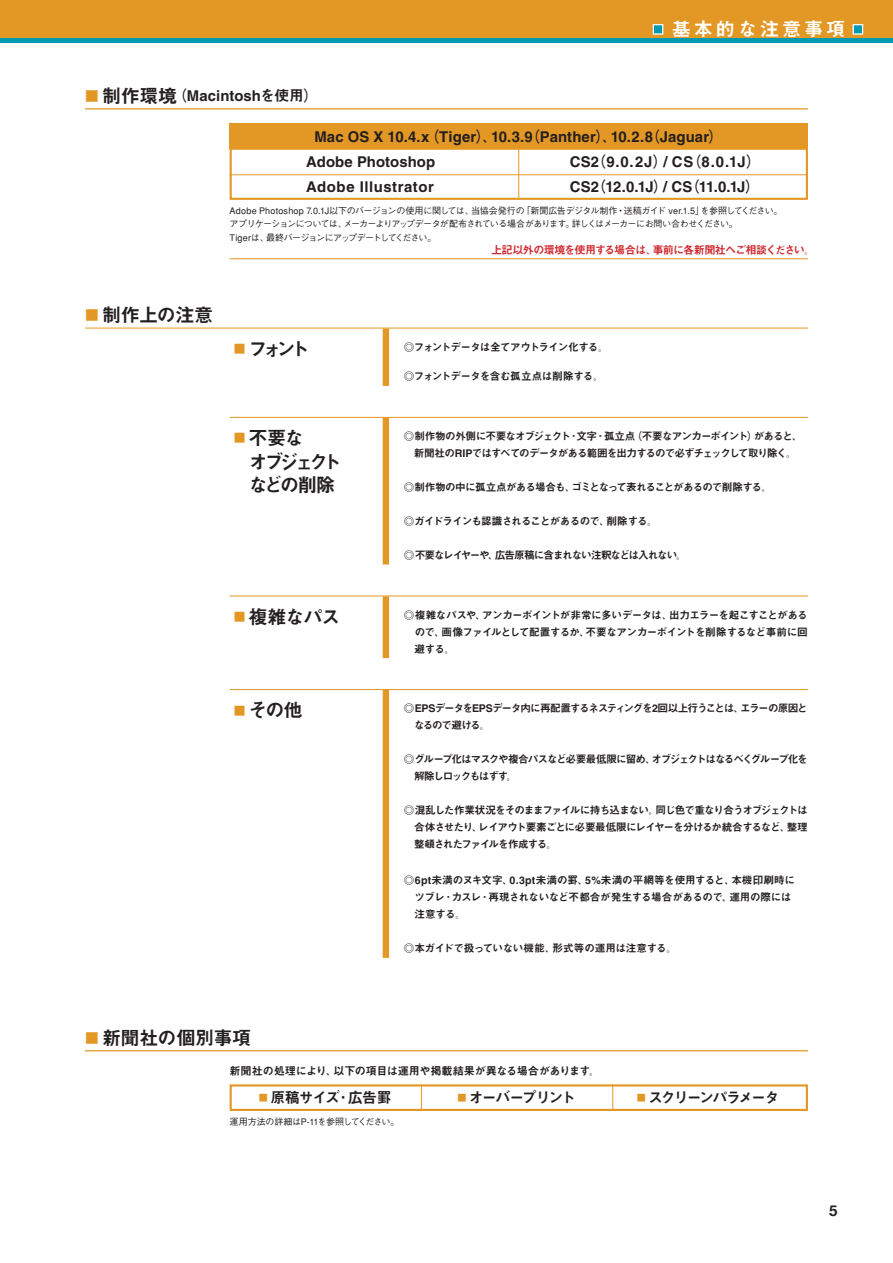
<style>
.page{position:relative;width:893px;height:1263px;background:#fff}
.page>*{position:absolute;margin:0;border:0;box-sizing:border-box;transform-origin:0 0}
.t1{font:19.2px "Midashi Go MB31";letter-spacing:-.06em;color:#231f20}
.t2{font:19.2px/23.4px "Midashi Go MB31";letter-spacing:-.175em;color:#231f20}
.t3{font:19.2px "Midashi Go MB31";letter-spacing:-.02em;color:#231f20}
.t4{font:19.2px "Midashi Go MB31";letter-spacing:.15em;color:#fff}
.t5{font:14.85px/24.9px "Midashi Go MB31";letter-spacing:.005em;color:#231f20}
.t6{font:14.85px/24.9px "Midashi Go MB31";letter-spacing:.025em;color:#231f20}
.t7{font:14.85px "Midashi Go MB31";letter-spacing:-.135em;color:#231f20}
.t8{font:14.85px "Midashi Go MB31";letter-spacing:-.05em;color:#231f20}
.t9{font:14.85px "Midashi Go MB31";letter-spacing:-.12em;color:#231f20}
.t10{font:700 14.85px "Helvetica Neue";color:#231f20}
.t11{font:11.1px "Midashi Go MB31";letter-spacing:-.03em;color:#231f20}
.t12{font:11.1px "Midashi Go MB31";letter-spacing:-.07em;color:#d0292f}
.t13{font:10.65px/17px "Midashi Go MB31";letter-spacing:-.075em;color:#231f20;text-align:justify}
.t14{font:10.65px/17px "Midashi Go MB31";letter-spacing:-.025em;color:#231f20}
.t15{font:10.65px/17px "Midashi Go MB31";letter-spacing:-.12em;color:#231f20}
.t16{font:10.65px/17px "Midashi Go MB31";letter-spacing:-.11em;color:#231f20}
.t17{font:10.65px "Midashi Go MB31";letter-spacing:-.105em;color:#231f20}
.t18{font:10.65px "Midashi Go MB31";letter-spacing:-.035em;color:#231f20}
.t19{font:10.65px "Midashi Go MB31";letter-spacing:-.055em;color:#231f20}
.t20{font:500 9px/13.4px "Gothic BBB";letter-spacing:-.065em;color:#231f20}
.t21{font:500 9px "Gothic BBB";letter-spacing:-.045em;color:#231f20}
.s1{font-size:13.35px;color:#e39724}
.s2{font-size:19.2px}
</style>
<div class="page">
<div style="left:230px;top:123px;width:578px;height:77px;border:2px solid #e39724"></div>
<div style="left:230px;top:123px;width:578px;height:26px;background:#e39724"></div>
<div style="left:383px;top:690px;width:6px;height:268px;background:#e39724"></div>
<div style="left:383px;top:596px;width:6px;height:62px;background:#e39724"></div>
<div style="left:383px;top:328px;width:6px;height:58px;background:#e39724"></div>
<hr style="left:85px;top:328px;width:723px;height:1px;background:#e39724">
<div style="left:383px;top:418px;width:6px;height:146px;background:#e39724"></div>
<hr style="left:230px;top:417px;width:578px;height:1px;background:#e39724">
<hr style="left:230px;top:258px;width:578px;height:1px;background:#e39724">
<div style="left:230px;top:1084px;width:578px;height:27px;border:2px solid #e39724"></div>
<svg style="left:421px;top:1084px;width:1px;height:27px"></svg>
<svg style="left:612px;top:1084px;width:1px;height:27px"></svg>
<hr style="left:85px;top:108px;width:723px;height:1px;background:#e39724">
<hr style="left:230px;top:149px;width:578px;height:1px;background:#e39724">
<hr style="left:230px;top:174px;width:578px;height:1px;background:#e39724">
<hr style="left:518px;top:123px;width:1px;height:77px;background:#e39724">
<hr style="left:230px;top:595px;width:578px;height:1px;background:#e39724">
<hr style="left:230px;top:689px;width:578px;height:1px;background:#e39724">
<hr style="left:85px;top:1050px;width:723px;height:1px;background:#e39724">
<div style="left:0;top:0;width:893px;height:38px;background:#e39724"></div>
<div style="left:0;top:38px;width:893px;height:5px;background:#029ab3"></div>
<div style="left:653px;top:25px;width:10px;height:9px;background:#029ab3"></div>
<div style="left:653px;top:24px;width:10px;height:11px;border:1px solid #fff"></div>
<div style="left:853px;top:25px;width:10px;height:9px;background:#029ab3"></div>
<div style="left:853px;top:24px;width:10px;height:11px;border:1px solid #fff"></div>
<h2 class="t5" style="left:85px;top:84px;width:235px"><span class="s1">■</span> <span class="s2">制作環境</span>（Macintoshを使用）</h2>
<h1 class="t4" style="left:672px;top:18px;width:175px">基本的な注意事項</h1>
<h2 class="t5" style="left:314px;top:124px;width:410px">Mac OS X 10.4.x（Tiger）、10.3.9（Panther）、10.2.8（Jaguar）</h2>
<h2 class="t6" style="left:306px;top:150px;width:131px">Adobe Photoshop<br>Adobe Illustrator</h2>
<h2 class="t5" style="left:570px;top:150px;width:192px">CS2（9.0.2J）/ CS（8.0.1J）<br>CS2（12.0.1J）/ CS（11.0.1J）</h2>
<p class="t20" style="left:230px;top:204px;width:554px">Adobe Photoshop 7.0.1J以下のバージョンの使用に関しては、当協会発行の「新聞広告デジタル制作・送稿ガイド ver.1.5」を参照してください。アプリケーションについては、メーカーよりアップデータが配布されている場合があります。詳しくはメーカーにお問い合わせください。<br>Tigerは、最終バージョンにアップデートしてください。</p>
<h1 class="t1" style="left:85px;top:303px;width:130px"><span class="s1">■</span> 制作上の注意</h1>
<p class="t12" style="left:491px;top:244px;width:325px">上記以外の環境を使用する場合は、事前に各新聞社へご相談ください。</p>
<h1 class="t1" style="left:234px;top:337px;width:78px"><sup>■</sup> フォント</h1>
<p class="t13" style="left:404px;top:338px;width:206px">◎フォントデータは全てアウトライン化する。</p>
<p class="t19" style="left:404px;top:370px;width:201px">◎フォントデータを含む孤立点は削除する。</p>
<h1 class="t2" style="left:249px;top:427px;width:95px;text-indent:-15px"><sup>■</sup> 不要な<br>オブジェクトなどの削除</h1>
<p class="t13" style="left:404px;top:428px;width:400px">◎制作物の外側に不要なオブジェクト・文字・孤立点（不要なアンカーポイント）があると、　新聞社のRIPではすべてのデータがある範囲を出力するので必ずチェックして取り除く。</p>
<p class="t13" style="left:404px;top:479px;width:369px">◎制作物の中に孤立点がある場合も、ゴミとなって表れることがあるので削除する。</p>
<p class="t13" style="left:404px;top:513px;width:255px">◎ガイドラインも認識されることがあるので、削除する。</p>
<p class="t17" style="left:404px;top:549px;width:284px">◎不要なレイヤーや、広告原稿に含まれない注釈などは入れない。</p>
<h1 class="t1" style="left:234px;top:605px;width:108px"><sup>■</sup> 複雑なパス</h1>
<h1 class="t1" style="left:234px;top:699px;width:70px"><sup>■</sup> その他</h1>
<p class="t13" style="left:404px;top:606px;width:405px">◎複雑なパスや、アンカーポイントが非常に多いデータは、出力エラーを起こすことがある　ので、画像ファイルとして配置するか、不要なアンカーポイントを削除するなど事前に回　避する。</p>
<p class="t16" style="left:404px;top:700px;width:405px">◎EPSデータをEPSデータ内に再配置するネスティングを2回以上行うことは、エラーの原因と　なるので避ける。</p>
<p class="t15" style="left:404px;top:751px;width:405px">◎グループ化はマスクや複合パスなど必要最低限に留め、オブジェクトはなるべくグループ化を　解除しロックもはずす。</p>
<p class="t13" style="left:404px;top:802px;width:405px">◎混乱した作業状況をそのままファイルに持ち込まない。同じ色で重なり合うオブジェクトは　合体させたり、レイアウト要素ごとに必要最低限にレイヤーを分けるか統合するなど、整理　整頓されたファイルを作成する。</p>
<p class="t14" style="left:404px;top:872px;width:393px">◎6pt未満のヌキ文字、0.3pt未満の罫、5%未満の平網等を使用すると、本機印刷時に　ツブレ・カスレ・再現されないなど不都合が発生する場合があるので、運用の際には　注意する。</p>
<p class="t18" style="left:404px;top:942px;width:274px">◎本ガイドで扱っていない機能、形式等の運用は注意する。</p>
<h1 class="t3" style="left:85px;top:1026px;width:168px"><span class="s1">■</span> 新聞社の個別事項</h1>
<p class="t11" style="left:230px;top:1064px;width:372px">新聞社の処理により、以下の項目は運用や掲載結果が異なる場合があります。</p>
<h2 class="t8" style="left:259px;top:1089px;width:134px"><sup>■</sup> 原稿サイズ・広告罫</h2>
<h2 class="t9" style="left:457px;top:1089px;width:120px"><sup>■</sup> オーバープリント</h2>
<h2 class="t7" style="left:637px;top:1089px;width:144px"><sup>■</sup> スクリーンパラメータ</h2>
<p class="t21" style="left:230px;top:1117px;width:171px">運用方法の詳細はP-11を参照してください。</p>
<h2 class="t10" style="left:829px;top:1202px;width:10px">5</h2>
</div>
